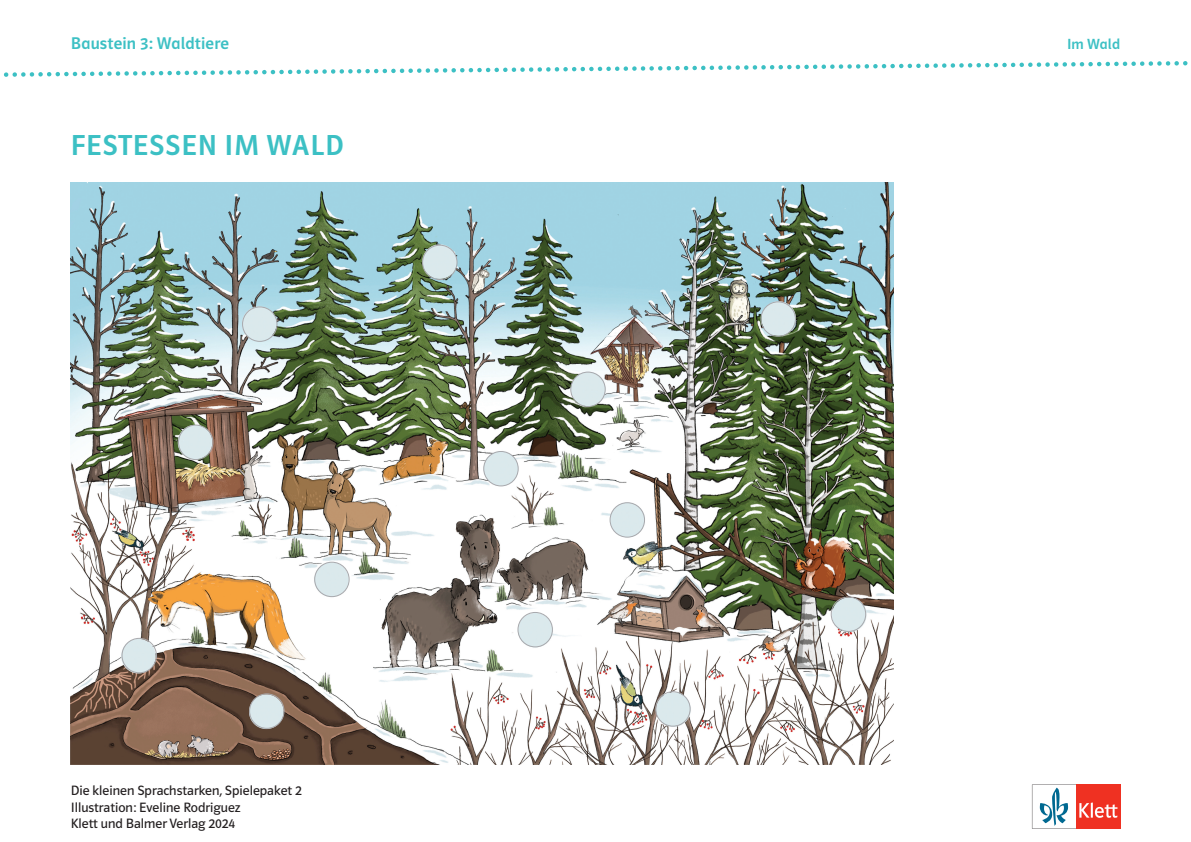
<style>
.page{position:relative;width:1191px;height:842px;background:#fff}
.page>*{position:absolute;margin:0;border:0;box-sizing:border-box;transform-origin:0 0}
.t1{font:500 29px "Polo CEF";letter-spacing:.035em;color:#3cc0c4}
.t2{font:500 17px "Polo CEF";letter-spacing:.01em;color:#3cc0c4}
.t3{font:500 14.8px "Polo CEF";letter-spacing:.01em;color:#3cc0c4}
.t4{font:14px/16.8px "Polo 22 K Klett 01";color:#231f20}
</style>
<div class="page">
<svg style="left:3px;top:71px;width:589px;height:6px"></svg>
<div style="left:1076px;top:784px;width:44px;height:45px;background:#ef3122"></div>
<svg style="left:1032px;top:785px;width:86px;height:44px"></svg>
<img style="left:71px;top:183px;width:822px;height:581px">
<div style="left:314px;top:562px;width:35px;height:35px;border:1px solid #a8a9ad;border-radius:50%"></div>
<div style="left:178px;top:425px;width:35px;height:35px;border:1px solid #a8a9ad;border-radius:50%"></div>
<div style="left:483px;top:451px;width:35px;height:35px;border:1px solid #a8a9ad;border-radius:50%"></div>
<div style="left:122px;top:638px;width:35px;height:35px;border:1px solid #a8a9ad;border-radius:50%"></div>
<div style="left:249px;top:693px;width:35px;height:36px;border:1px solid #a8a9ad;border-radius:50%"></div>
<div style="left:517px;top:612px;width:36px;height:35px;border:1px solid #a8a9ad;border-radius:50%"></div>
<div style="left:609px;top:502px;width:36px;height:35px;border:1px solid #a8a9ad;border-radius:50%"></div>
<div style="left:570px;top:372px;width:35px;height:35px;border:1px solid #a8a9ad;border-radius:50%"></div>
<div style="left:760px;top:301px;width:36px;height:36px;border:1px solid #a8a9ad;border-radius:50%"></div>
<div style="left:422px;top:245px;width:35px;height:35px;border:1px solid #a8a9ad;border-radius:50%"></div>
<div style="left:242px;top:307px;width:35px;height:35px;border:1px solid #a8a9ad;border-radius:50%"></div>
<div style="left:655px;top:691px;width:35px;height:35px;border:1px solid #a8a9ad;border-radius:50%"></div>
<div style="left:831px;top:597px;width:35px;height:35px;border:1px solid #a8a9ad;border-radius:50%"></div>
<p class="t2" style="left:71px;top:33px;width:160px">Baustein 3: Waldtiere</p>
<h1 class="t1" style="left:71px;top:128px;width:274px">FESTESSEN IM WALD</h1>
<p class="t4" style="left:71px;top:782px;width:232px">Die kleinen Sprachstarken, Spielepaket 2<br>Illustration: Eveline Rodriguez<br>Klett und Balmer Verlag 2024</p>
<p class="t3" style="left:1067px;top:36px;width:54px">Im Wald</p>
</div>
